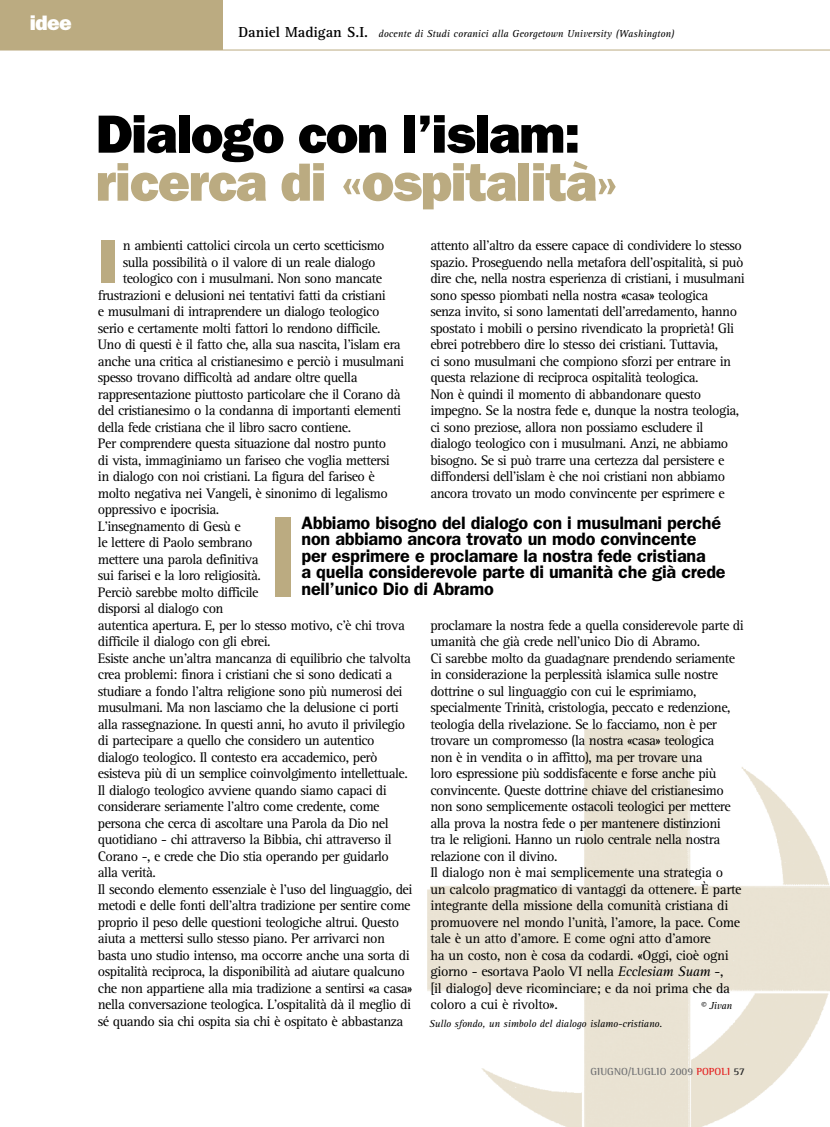
<style>
.page{position:relative;width:830px;height:1127px;background:#fff}
.page>*{position:absolute;margin:0;border:0;box-sizing:border-box;transform-origin:0 0}
.t1{font:62.4px "ITC Franklin Gothic Std Hvy";color:#bbab81}
.t2{font:54px "ITC Franklin Gothic Std Hvy";letter-spacing:-.025em;color:#bbab81}
.t3{font:54px "ITC Franklin Gothic Std Hvy";letter-spacing:-.025em;color:#000}
.t4{font:21px "ITC Franklin Gothic Std Hvy";color:#fff}
.t5{font:600 18px/16.5px "ITC Franklin Gothic Std";letter-spacing:-.01em;color:#000}
.t6{font:14.25px/16.5px "Rotis Serif";letter-spacing:-.035em;color:#000}
.t7{font:italic 10.5px "Rotis Serif";color:#000}
.t8{font:700 10.5px "Rotis Semi Serif";color:#707173}
.s1{font-weight:700;font-style:normal;font-size:15px}
.s2{font-style:italic}
.s3{color:#e42121}
.s4{color:#28282a}
</style>
<div class="page">
<img style="left:427px;top:728px;width:402px;height:399px">
<hr style="left:0;top:50px;width:829px;height:1px;background:#bbab81">
<div style="left:0;top:0;width:223px;height:50px;background:#bbab81"></div>
<div style="left:275px;top:517px;width:15px;height:80px;background:#bbab81"></div>
<h3 class="t4" style="left:30px;top:10px;width:43px">idee</h3>
<p class="t7" style="left:238px;top:28px;width:437px"><span class="s1">Daniel Madigan S.I.</span> docente di Studi coranici alla Georgetown University (Washington)</p>
<h2 class="t3" style="left:96px;top:102px;width:486px">Dialogo con l’islam:</h2>
<h2 class="t2" style="left:96px;top:150px;width:524px">ricerca di «ospitalità»</h2>
<h1 class="t1" style="left:98px;top:225px;width:21px">I</h1>
<p class="t6" style="left:123px;top:237px;width:263px">n ambienti cattolici circola un certo scetticismo</p>
<p class="t6" style="left:430px;top:238px;width:316px">attento all’altro da essere capace di condividere lo stesso spazio. Proseguendo nella metafora dell’ospitalità, si può dire che, nella nostra esperienza di cristiani, i musulmani sono spesso piombati nella nostra «casa» teologica<br>senza invito, si sono lamentati dell’arredamento, hanno spostato i mobili o persino rivendicato la proprietà! Gli ebrei potrebbero dire lo stesso dei cristiani. Tuttavia,<br>ci sono musulmani che compiono sforzi per entrare in questa relazione di reciproca ospitalità teologica.<br>Non è quindi il momento di abbandonare questo impegno. Se la nostra fede e, dunque la nostra teologia, ci sono preziose, allora non possiamo escludere il dialogo teologico con i musulmani. Anzi, ne abbiamo bisogno. Se si può trarre una certezza dal persistere e diffondersi dell’islam è che noi cristiani non abbiamo ancora trovato un modo convincente per esprimere e</p>
<p class="t6" style="left:123px;top:254px;width:254px">sulla possibilità o il valore di un reale dialogo</p>
<p class="t6" style="left:123px;top:270px;width:261px">teologico con i musulmani. Non sono mancate</p>
<p class="t6" style="left:98px;top:287px;width:289px">frustrazioni e delusioni nei tentativi fatti da cristiani</p>
<p class="t6" style="left:98px;top:303px;width:283px">e musulmani di intraprendere un dialogo teologico</p>
<p class="t6" style="left:98px;top:320px;width:284px">serio e certamente molti fattori lo rendono difficile.</p>
<p class="t6" style="left:98px;top:336px;width:304px">Uno di questi è il fatto che, alla sua nascita, l’islam era</p>
<p class="t6" style="left:98px;top:353px;width:307px">anche una critica al cristianesimo e perciò i musulmani</p>
<p class="t6" style="left:98px;top:369px;width:261px">spesso trovano difficoltà ad andare oltre quella</p>
<p class="t6" style="left:98px;top:386px;width:304px">rappresentazione piuttosto particolare che il Corano dà</p>
<p class="t6" style="left:98px;top:403px;width:304px">del cristianesimo o la condanna di importanti elementi</p>
<p class="t6" style="left:98px;top:419px;width:254px">della fede cristiana che il libro sacro contiene.</p>
<p class="t6" style="left:98px;top:436px;width:289px">Per comprendere questa situazione dal nostro punto</p>
<p class="t6" style="left:98px;top:452px;width:293px">di vista, immaginiamo un fariseo che voglia mettersi</p>
<p class="t6" style="left:98px;top:469px;width:278px">in dialogo con noi cristiani. La figura del fariseo è</p>
<p class="t6" style="left:98px;top:485px;width:291px">molto negativa nei Vangeli, è sinonimo di legalismo</p>
<p class="t6" style="left:98px;top:502px;width:123px">oppressivo e ipocrisia.</p>
<p class="t6" style="left:98px;top:518px;width:144px">L’insegnamento di Gesù e</p>
<p class="t6" style="left:98px;top:535px;width:156px">le lettere di Paolo sembrano</p>
<p class="t6" style="left:98px;top:551px;width:162px">mettere una parola definitiva</p>
<p class="t6" style="left:98px;top:568px;width:164px">sui farisei e la loro religiosità.</p>
<p class="t6" style="left:98px;top:584px;width:162px">Perciò sarebbe molto difficile</p>
<p class="t6" style="left:98px;top:601px;width:127px">disporsi al dialogo con</p>
<p class="t6" style="left:98px;top:617px;width:308px">autentica apertura. E, per lo stesso motivo, c’è chi trova</p>
<p class="t6" style="left:98px;top:634px;width:174px">difficile il dialogo con gli ebrei.</p>
<p class="t6" style="left:98px;top:650px;width:314px">Esiste anche un’altra mancanza di equilibrio che talvolta</p>
<p class="t6" style="left:98px;top:667px;width:296px">crea problemi: finora i cristiani che si sono dedicati a</p>
<p class="t6" style="left:98px;top:683px;width:306px">studiare a fondo l’altra religione sono più numerosi dei</p>
<p class="t6" style="left:98px;top:700px;width:302px">musulmani. Ma non lasciamo che la delusione ci porti</p>
<p class="t6" style="left:98px;top:716px;width:309px">alla rassegnazione. In questi anni, ho avuto il privilegio</p>
<p class="t6" style="left:98px;top:733px;width:278px">di partecipare a quello che considero un autentico</p>
<p class="t6" style="left:98px;top:749px;width:281px">dialogo teologico. Il contesto era accademico, però</p>
<p class="t6" style="left:98px;top:766px;width:311px">esisteva più di un semplice coinvolgimento intellettuale.</p>
<p class="t6" style="left:98px;top:782px;width:290px">Il dialogo teologico avviene quando siamo capaci di</p>
<p class="t6" style="left:98px;top:799px;width:283px">considerare seriamente l’altro come credente, come</p>
<p class="t6" style="left:98px;top:815px;width:292px">persona che cerca di ascoltare una Parola da Dio nel</p>
<p class="t6" style="left:98px;top:832px;width:295px">quotidiano - chi attraverso la Bibbia, chi attraverso il</p>
<p class="t6" style="left:98px;top:848px;width:292px">Corano -, e crede che Dio stia operando per guidarlo</p>
<p class="t6" style="left:98px;top:865px;width:60px">alla verità.</p>
<p class="t6" style="left:98px;top:881px;width:316px">Il secondo elemento essenziale è l’uso del linguaggio, dei</p>
<p class="t6" style="left:98px;top:898px;width:314px">metodi e delle fonti dell’altra tradizione per sentire come</p>
<p class="t6" style="left:98px;top:914px;width:303px">proprio il peso delle questioni teologiche altrui. Questo</p>
<p class="t6" style="left:98px;top:931px;width:288px">aiuta a mettersi sullo stesso piano. Per arrivarci non</p>
<p class="t6" style="left:98px;top:947px;width:313px">basta uno studio intenso, ma occorre anche una sorta di</p>
<p class="t6" style="left:98px;top:964px;width:308px">ospitalità reciproca, la disponibilità ad aiutare qualcuno</p>
<p class="t6" style="left:98px;top:980px;width:316px">che non appartiene alla mia tradizione a sentirsi «a casa»</p>
<p class="t6" style="left:98px;top:997px;width:314px">nella conversazione teologica. L’ospitalità dà il meglio di</p>
<p class="t6" style="left:98px;top:1013px;width:307px">sé quando sia chi ospita sia chi è ospitato è abbastanza</p>
<p class="t5" style="left:301px;top:514px;width:425px">Abbiamo bisogno del dialogo con i musulmani perché non abbiamo ancora trovato un modo convincente per esprimere e proclamare la nostra fede cristiana<br>a quella considerevole parte di umanità che già crede nell’unico Dio di Abramo</p>
<p class="t6" style="left:430px;top:617px;width:315px">proclamare la nostra fede a quella considerevole parte di umanità che già crede nell’unico Dio di Abramo.<br>Ci sarebbe molto da guadagnare prendendo seriamente in considerazione la perplessità islamica sulle nostre dottrine o sul linguaggio con cui le esprimiamo, specialmente Trinità, cristologia, peccato e redenzione, teologia della rivelazione. Se lo facciamo, non è per trovare un compromesso (la nostra «casa» teologica<br>non è in vendita o in affitto), ma per trovare una<br>loro espressione più soddisfacente e forse anche più convincente. Queste dottrine chiave del cristianesimo non sono semplicemente ostacoli teologici per mettere alla prova la nostra fede o per mantenere distinzioni<br>tra le religioni. Hanno un ruolo centrale nella nostra relazione con il divino.<br>Il dialogo non è mai semplicemente una strategia o<br>un calcolo pragmatico di vantaggi da ottenere. È parte integrante della missione della comunità cristiana di promuovere nel mondo l’unità, l’amore, la pace. Come tale è un atto d’amore. E come ogni atto d’amore<br>ha un costo, non è cosa da codardi. «Oggi, cioè ogni giorno - esortava Paolo VI nella <span class="s2">Ecclesiam Suam</span> -,<br>[il dialogo] deve ricominciare; e da noi prima che da coloro a cui è rivolto».</p>
<p class="t7" style="left:700px;top:1000px;width:33px">© Jivan</p>
<p class="t7" style="left:429px;top:1018px;width:234px">Sullo sfondo, un simbolo del dialogo islamo-cristiano.</p>
<p class="t8" style="left:590px;top:1065px;width:156px">GIUGNO/LUGLIO 2009 <span class="s3">POPOLI</span> <span class="s4">57</span></p>
</div>
